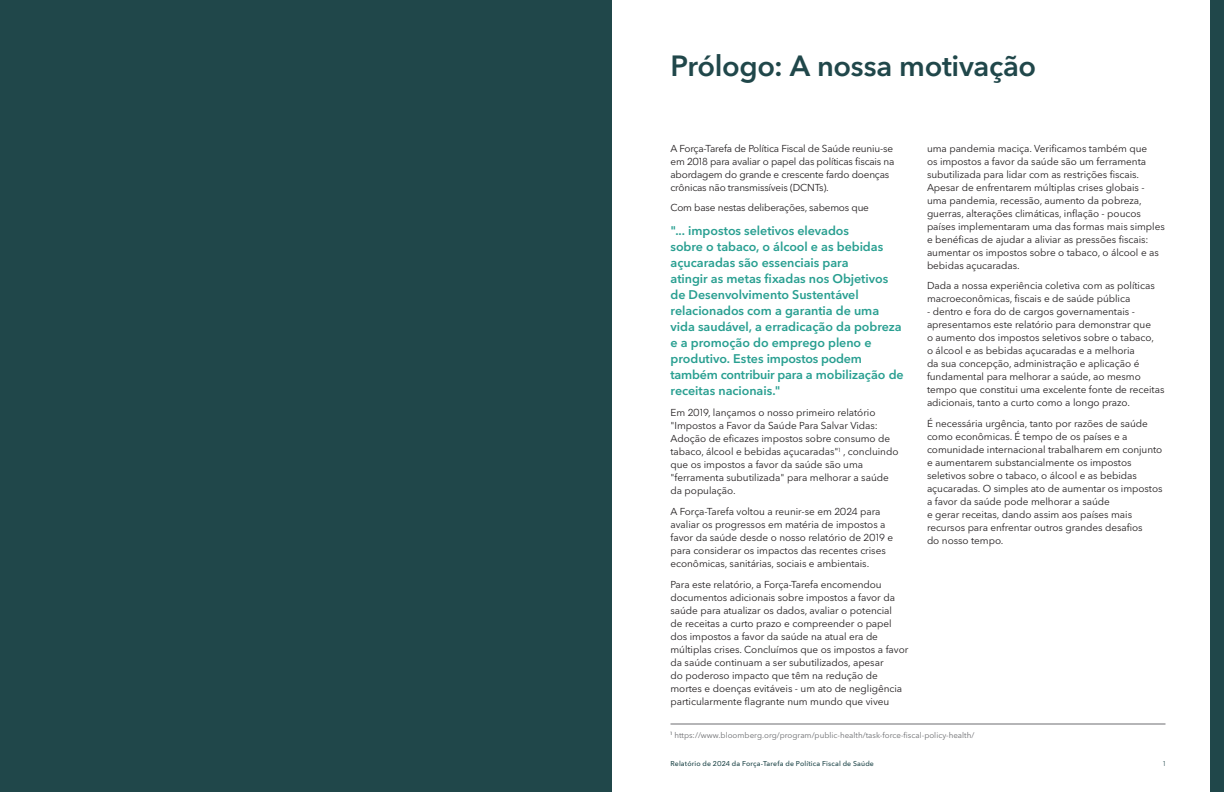
<style>
.page{position:relative;width:1224px;height:792px;background:#fff}
.page>*{position:absolute;margin:0;border:0;box-sizing:border-box;transform-origin:0 0}
.t1{font:600 29px "Avenir Next P For BBG";letter-spacing:-.015em;color:#20474a}
.Body_copy{font:600 12.5px/16px "Avenir Next P For BBG";letter-spacing:-.005em;color:#299f91}
.Body_copy-2{font:10px/13px "Avenir Next P For BBG";letter-spacing:-.005em;color:#231f20}
.t2{font:8px "Avenir Next P For BBG";color:#6c6d70}
.t3{font:500 7px "Avenir Next P For BBG";letter-spacing:.02em;color:#20474a}
.t4{font:7px "Avenir Next P For BBG";color:#20474a}
</style>
<div class="page">
<div style="left:1211px;top:0;width:13px;height:792px;background:#20474a"></div>
<hr style="left:670px;top:724px;width:496px;height:1px;background:#6c6d70">
<div style="left:0;top:0;width:612px;height:792px;background:#20474a"></div>
<p class="t1" style="left:670px;top:48px;width:367px">Prólogo: A nossa motivação</p>
<p class="Body_copy-2" style="left:670px;top:142px;width:225px">A Força-Tarefa de Política Fiscal de Saúde reuniu-se em 2018 para avaliar o papel das políticas fiscais na abordagem do grande e crescente fardo doenças crônicas não transmissíveis (DCNTs).</p>
<p class="Body_copy-2" style="left:670px;top:202px;width:200px">Com base nestas deliberações, sabemos que</p>
<p class="Body_copy" style="left:670px;top:223px;width:235px">"... impostos seletivos elevados<br>sobre o tabaco, o álcool e as bebidas açucaradas são essenciais para<br>atingir as metas fixadas nos Objetivos de Desenvolvimento Sustentável relacionados com a garantia de uma vida saudável, a erradicação da pobreza e a promoção do emprego pleno e produtivo. Estes impostos podem também contribuir para a mobilização de receitas nacionais."</p>
<p class="Body_copy-2" style="left:670px;top:406px;width:230px">Em 2019, lançamos o nosso primeiro relatório "Impostos a Favor da Saúde Para Salvar Vidas:<br>Adoção de eficazes impostos sobre consumo de tabaco, álcool e bebidas açucaradas"<sup>1</sup> , concluindo que os impostos a favor da saúde são uma "ferramenta subutilizada" para melhorar a saúde da população.</p>
<p class="Body_copy-2" style="left:670px;top:505px;width:224px">A Força-Tarefa voltou a reunir-se em 2024 para avaliar os progressos em matéria de impostos a favor da saúde desde o nosso relatório de 2019 e para considerar os impactos das recentes crises econômicas, sanitárias, sociais e ambientais.</p>
<p class="Body_copy-2" style="left:670px;top:578px;width:239px">Para este relatório, a Força-Tarefa encomendou documentos adicionais sobre impostos a favor da saúde para atualizar os dados, avaliar o potencial<br>de receitas a curto prazo e compreender o papel dos impostos a favor da saúde na atual era de múltiplas crises. Concluímos que os impostos a favor da saúde continuam a ser subutilizados, apesar<br>do poderoso impacto que têm na redução de mortes e doenças evitáveis - um ato de negligência particularmente flagrante num mundo que viveu</p>
<p class="Body_copy-2" style="left:927px;top:142px;width:239px">uma pandemia maciça. Verificamos também que<br>os impostos a favor da saúde são um ferramenta subutilizada para lidar com as restrições fiscais.<br>Apesar de enfrentarem múltiplas crises globais - uma pandemia, recessão, aumento da pobreza, guerras, alterações climáticas, inflação - poucos países implementaram uma das formas mais simples e benéficas de ajudar a aliviar as pressões fiscais: aumentar os impostos sobre o tabaco, o álcool e as bebidas açucaradas.</p>
<p class="Body_copy-2" style="left:927px;top:280px;width:229px">Dada a nossa experiência coletiva com as políticas macroeconômicas, fiscais e de saúde pública</p>
<p class="Body_copy-2" style="left:927px;top:306px;width:239px">- dentro e fora do de cargos governamentais - apresentamos este relatório para demonstrar que<br>o aumento dos impostos seletivos sobre o tabaco,<br>o álcool e as bebidas açucaradas e a melhoria<br>da sua concepção, administração e aplicação é fundamental para melhorar a saúde, ao mesmo tempo que constitui uma excelente fonte de receitas adicionais, tanto a curto como a longo prazo.</p>
<p class="Body_copy-2" style="left:927px;top:417px;width:237px">É necessária urgência, tanto por razões de saúde como econômicas. É tempo de os países e a comunidade internacional trabalharem em conjunto e aumentarem substancialmente os impostos seletivos sobre o tabaco, o álcool e as bebidas açucaradas. O simples ato de aumentar os impostos a favor da saúde pode melhorar a saúde<br>e gerar receitas, dando assim aos países mais recursos para enfrentar outros grandes desafios<br>do nosso tempo.</p>
<p class="t2" style="left:670px;top:730px;width:305px"><sup>1</sup> https://www.bloomberg.org/program/public-health/task-force-fiscal-policy-health/</p>
<p class="t3" style="left:671px;top:759px;width:205px">Relatório de 2024 da Força-Tarefa de Política Fiscal de Saúde</p>
<p class="t4" style="left:1163px;top:759px;width:4px">1</p>
</div>
